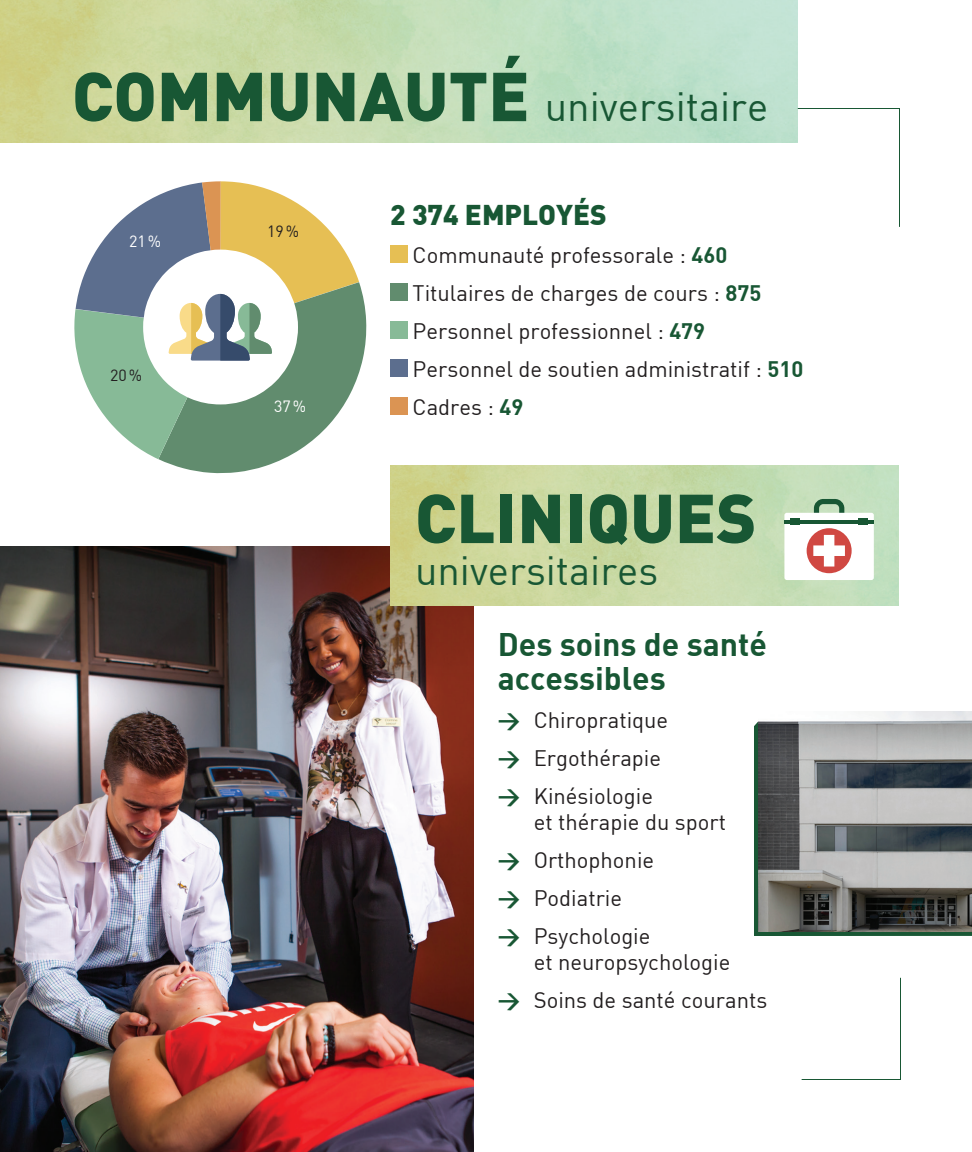
<style>
.page{position:relative;width:972px;height:1152px;background:#fff}
.page>*{position:absolute;margin:0;border:0;box-sizing:border-box;transform-origin:0 0}
.t1{font:900 68px "DIN";color:#185734}
.t2{font:40px "DIN";color:#185734}
.t3{font:700 32px/34px "DIN";color:#185734}
.t4{font:900 28px "DIN";color:#185734}
.t5{font:22px/38px "DIN";color:#231f20}
.t6{font:16px "DIN";color:#231f20}
.t7{font:16px "DIN";color:#fff}
.s1{font-weight:900;font-size:68px}
.s2{font-weight:700;color:#185734}
</style>
<div class="page">
<img style="left:0;top:547px;width:474px;height:605px">
<svg style="left:814px;top:499px;width:30px;height:14px"></svg>
<hr style="left:784px;top:520px;width:90px;height:3px;background:#185734">
<div style="left:791px;top:518px;width:9px;height:7px;background:#185734"></div>
<div style="left:859px;top:518px;width:9px;height:7px;background:#185734"></div>
<div style="left:807px;top:528px;width:45px;height:45px;background:#d04842;border-radius:50%"></div>
<svg style="left:813px;top:535px;width:32px;height:32px"></svg>
<svg style="left:754px;top:722px;width:218px;height:214px;background:#1a5835"></svg>
<svg style="left:74px;top:181px;width:293px;height:292px"></svg>
<img style="left:758px;top:711px;width:214px;height:221px">
<div style="left:390px;top:246px;width:18px;height:17px;background:#e6bf54"></div>
<div style="left:390px;top:284px;width:18px;height:17px;background:#618c6e"></div>
<div style="left:390px;top:322px;width:18px;height:17px;background:#87ba97"></div>
<div style="left:390px;top:360px;width:18px;height:17px;background:#5c6e8e"></div>
<div style="left:390px;top:398px;width:18px;height:17px;background:#db9453"></div>
<hr style="left:899px;top:108px;width:1px;height:119px;background:#185734">
<hr style="left:798px;top:108px;width:102px;height:1px;background:#185734">
<hr style="left:900px;top:978px;width:1px;height:102px;background:#185734">
<hr style="left:802px;top:1079px;width:98px;height:1px;background:#185734">
<h2 class="t2" style="left:72px;top:82px;width:698px"><span class="s1">COMMUNAUTÉ</span> universitaire</h2>
<p class="t7" style="left:129px;top:231px;width:34px">21%</p>
<p class="t6" style="left:110px;top:365px;width:34px">20%</p>
<p class="t6" style="left:267px;top:221px;width:34px">19%</p>
<p class="t7" style="left:274px;top:396px;width:34px">37%</p>
<p class="t4" style="left:390px;top:196px;width:218px">2 374 EMPLOYÉS</p>
<p class="t5" style="left:413px;top:236px;width:392px">Communauté professorale : <span class="s2">460<br></span>Titulaires de charges de cours : <span class="s2">875<br></span>Personnel professionnel : <span class="s2">479<br></span>Personnel de soutien administratif : <span class="s2">510<br></span>Cadres : <span class="s2">49</span></p>
<h1 class="t1" style="left:415px;top:473px;width:343px">CLINIQUES</h1>
<h2 class="t2" style="left:415px;top:546px;width:245px">universitaires</h2>
<h3 class="t3" style="left:498px;top:627px;width:271px">Des soins de santé accessibles</h3>
<p class="t5" style="left:498px;top:701px;width:172px"><span class="s2">&gt;</span> Chiropratique <span class="s2">&gt;</span> Ergothérapie <span class="s2">&gt;</span> Kinésiologie</p>
<p class="t5" style="left:498px;top:803px;width:230px;text-indent:36px">et thérapie du sport <span class="s2">&gt;</span> Orthophonie<br><span class="s2">&gt;</span> Podiatrie<br><span class="s2">&gt;</span> Psychologie</p>
<p class="t5" style="left:498px;top:943px;width:271px;text-align:center">et neuropsychologie<br><span class="s2">&gt;</span> Soins de santé courants</p>
</div>
